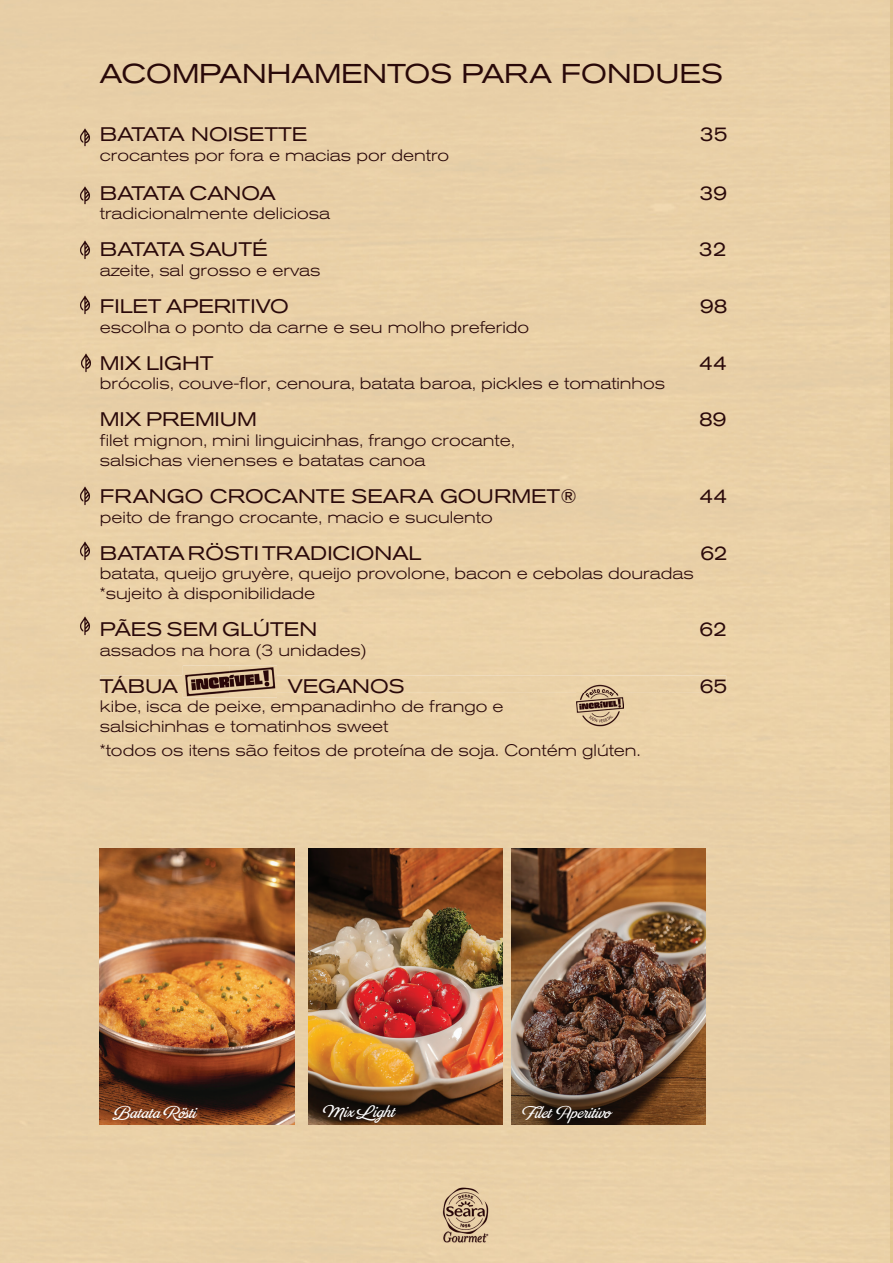
<style>
.page{position:relative;width:893px;height:1263px;background:#fff}
.page>*{position:absolute;margin:0;border:0;box-sizing:border-box;transform-origin:0 0}
.t1{font:expanded 27px "Akzidenz Grotesk BQ";color:#290909}
.t2{font:expanded 19.5px "Akzidenz Grotesk BQ";color:#2a090a}
.t3{font:expanded 19.5px "Akzidenz Grotesk BQ";letter-spacing:-.04em;color:#2a090a}
.t4{font:expanded 19.5px "Akzidenz Grotesk BQ";letter-spacing:-.03em;color:#2a090a}
.t5{font:18px "Brand Pro";color:#fff}
.t6{font:300 expanded 16.5px/19.8px "Akzidenz Grotesk BQ";color:#2a090a}
</style>
<div class="page">
<div style="left:0;top:0;width:788px;height:736px;background:#e9d0a7"></div>
<div style="left:788px;top:0;width:103px;height:1263px;background:#e9d0a7"></div>
<div style="left:0;top:736px;width:789px;height:527px;background:#e9d0a7"></div>
<img style="left:100px;top:675px;width:626px;height:18px">
<img style="left:100px;top:848px;width:194px;height:277px">
<img style="left:308px;top:848px;width:195px;height:277px">
<img style="left:511px;top:848px;width:195px;height:277px">
<img style="left:78px;top:126px;width:14px;height:22px">
<img style="left:78px;top:184px;width:14px;height:22px">
<img style="left:78px;top:239px;width:14px;height:21px">
<img style="left:78px;top:485px;width:14px;height:21px">
<img style="left:78px;top:294px;width:14px;height:21px">
<img style="left:78px;top:540px;width:14px;height:21px">
<img style="left:78px;top:615px;width:14px;height:21px">
<img style="left:183px;top:665px;width:94px;height:33px">
<img style="left:183px;top:675px;width:94px;height:18px">
<img style="left:577px;top:693px;width:46px;height:33px">
<img style="left:577px;top:684px;width:46px;height:9px">
<img style="left:431px;top:1174px;width:63px;height:74px">
<img style="left:79px;top:352px;width:15px;height:21px">
<h1 class="t1" style="left:100px;top:58px;width:624px">ACOMPANHAMENTOS PARA FONDUES</h1>
<p class="t2" style="left:100px;top:123px;width:209px">BATATA NOISETTE</p>
<p class="t2" style="left:700px;top:123px;width:29px">35</p>
<p class="t6" style="left:100px;top:146px;width:351px">crocantes por fora e macias por dentro</p>
<p class="t3" style="left:100px;top:181px;width:177px">BATATA CANOA</p>
<p class="t2" style="left:699px;top:181px;width:29px">39</p>
<p class="t6" style="left:100px;top:204px;width:232px">tradicionalmente deliciosa</p>
<p class="t4" style="left:100px;top:238px;width:169px">BATATA SAUTÉ</p>
<p class="t2" style="left:699px;top:238px;width:29px">32</p>
<p class="t6" style="left:100px;top:260px;width:222px">azeite, sal grosso e ervas</p>
<p class="t2" style="left:100px;top:295px;width:190px">FILET APERITIVO</p>
<p class="t2" style="left:700px;top:295px;width:29px">98</p>
<p class="t6" style="left:100px;top:317px;width:431px">escolha o ponto da carne e seu molho preferido</p>
<p class="t2" style="left:100px;top:352px;width:115px">MIX LIGHT</p>
<p class="t2" style="left:699px;top:352px;width:29px">44</p>
<p class="t6" style="left:100px;top:374px;width:567px">brócolis, couve-flor, cenoura, batata baroa, pickles e tomatinhos</p>
<p class="t2" style="left:100px;top:408px;width:158px">MIX PREMIUM</p>
<p class="t2" style="left:699px;top:408px;width:29px">89</p>
<p class="t6" style="left:100px;top:431px;width:417px">filet mignon, mini linguicinhas, frango crocante, salsichas vienenses e batatas canoa</p>
<p class="t2" style="left:100px;top:485px;width:478px">FRANGO CROCANTE SEARA GOURMET®</p>
<p class="t2" style="left:699px;top:485px;width:29px">44</p>
<p class="t6" style="left:100px;top:507px;width:394px">peito de frango crocante, macio e suculento</p>
<p class="t2" style="left:100px;top:541px;width:323px">BATATA RÖSTI TRADICIONAL</p>
<p class="t2" style="left:700px;top:541px;width:29px">62</p>
<p class="t6" style="left:100px;top:564px;width:595px">batata, queijo gruyère, queijo provolone, bacon e cebolas douradas *sujeito à disponibilidade</p>
<p class="t2" style="left:100px;top:618px;width:219px">PÃES SEM GLÚTEN</p>
<p class="t2" style="left:699px;top:618px;width:29px">62</p>
<p class="t6" style="left:100px;top:640px;width:268px">assados na hora (3 unidades)</p>
<p class="t2" style="left:100px;top:674px;width:80px">TÁBUA</p>
<p class="t2" style="left:288px;top:674px;width:118px">VEGANOS</p>
<p class="t2" style="left:700px;top:674px;width:29px">65</p>
<p class="t6" style="left:100px;top:697px;width:405px">kibe, isca de peixe, empanadinho de frango e salsichinhas e tomatinhos sweet</p>
<p class="t6" style="left:100px;top:740px;width:543px">*todos os itens são feitos de proteína de soja. Contém glúten.</p>
<p class="t5" style="left:115px;top:1101px;width:84px">Batata Rösti</p>
<p class="t5" style="left:324px;top:1100px;width:73px">Mix Light</p>
<p class="t5" style="left:524px;top:1101px;width:89px">Fılet Aperitivo</p>
</div>
